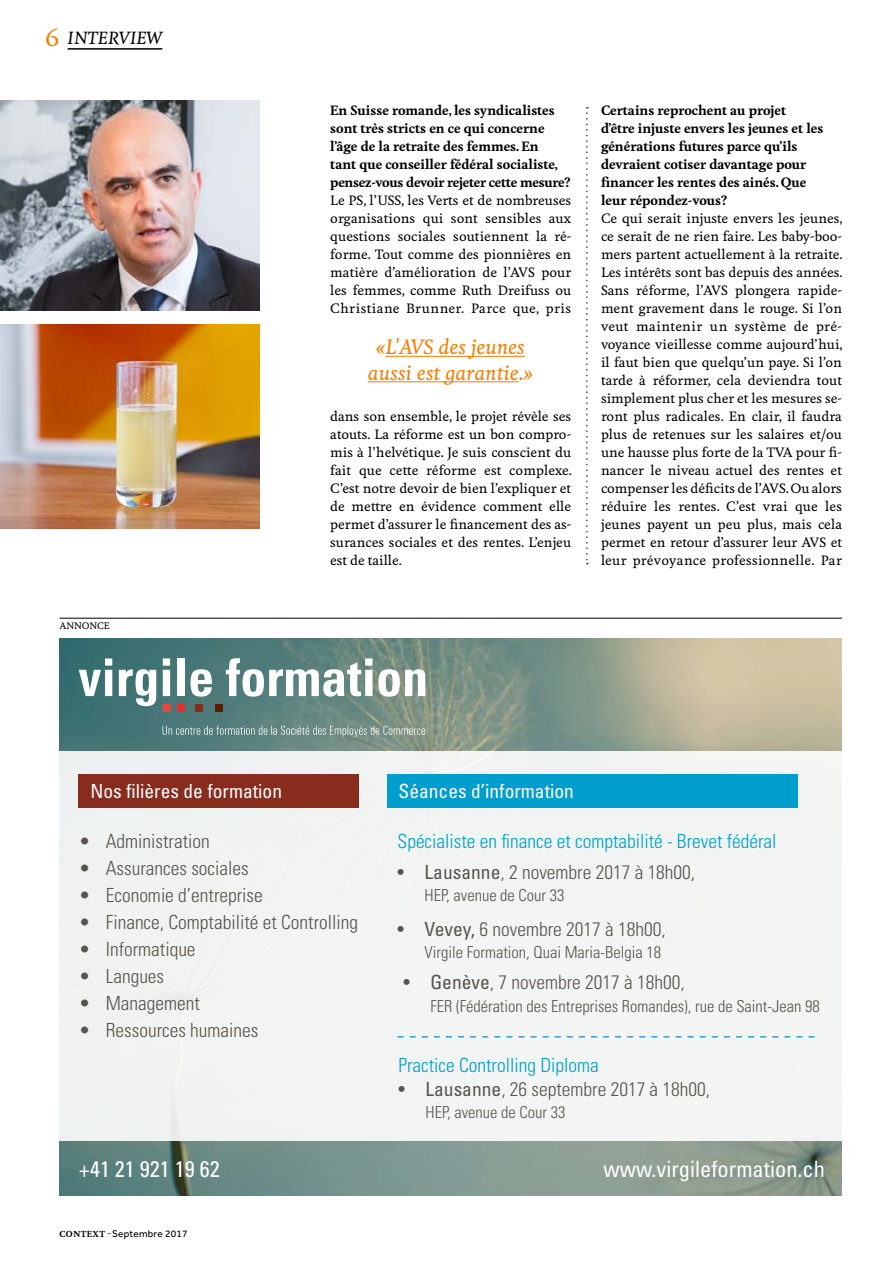
<style>
.page{position:relative;width:893px;height:1263px;background:#fff}
.page>*{position:absolute;margin:0;border:0;box-sizing:border-box;transform-origin:0 0}
.t1{font:condensed 22.5px "Univers LT Std";color:#fff}
.t2{font:300 condensed 19.5px "Univers LT Std";color:#57544b}
.t3{font:300 condensed 19.5px "Univers LT Std";color:#009ecd}
.t4{font:condensed 19.5px "Univers LT Std";color:#fff}
.t5{font:italic 500 19.5px/25.5px "Feijoa";color:#f57c00;text-align:center}
.t6{font:300 condensed 16.5px "Univers LT Std";color:#57544b}
.t7{font:italic 500 16.5px "Feijoa";letter-spacing:.01em;color:#000}
.t8{font:500 12.75px/18px "Feijoa";letter-spacing:.005em;color:#000;text-align:justify}
.t9{font:700 12.75px/18px "Feijoa";color:#000}
.t10{font:10.05px "Effra Std";letter-spacing:.02em;color:#000}
.t11{font:500 9px "Feijoa";color:#000}
.s1{font-style:normal;font-size:22.5px;color:#f57c00}
.s2{font-weight:400}
.s3{font-family:"Feijoa";font-weight:700;font-size:8.25px}
.s4{font-family:"Feijoa";font-weight:500;font-size:9px}
</style>
<div class="page">
<svg style="left:586px;top:107px;width:2px;height:458px"></svg>
<img style="left:0;top:101px;width:260px;height:209px">
<img style="left:0;top:325px;width:260px;height:204px">
<img style="left:60px;top:638px;width:782px;height:557px">
<div style="left:60px;top:751px;width:782px;height:390px;background:#f2f4f3"></div>
<div style="left:79px;top:774px;width:280px;height:34px;background:#882c1e"></div>
<div style="left:387px;top:774px;width:411px;height:34px;background:#009ecd"></div>
<svg style="left:398px;top:1036px;width:416px;height:1px"></svg>
<div style="left:163px;top:704px;width:7px;height:7px;background:#e8483a"></div>
<div style="left:177px;top:704px;width:7px;height:7px;background:#e0302d"></div>
<div style="left:195px;top:704px;width:7px;height:7px;background:#882c1e"></div>
<div style="left:216px;top:704px;width:7px;height:7px;background:#581d00"></div>
<svg style="left:79px;top:658px;width:33px;height:38px"></svg>
<svg style="left:119px;top:669px;width:37px;height:37px"></svg>
<svg style="left:163px;top:658px;width:7px;height:38px"></svg>
<div style="left:177px;top:658px;width:8px;height:38px;background:#fff"></div>
<svg style="left:190px;top:669px;width:22px;height:28px"></svg>
<svg style="left:226px;top:658px;width:199px;height:39px"></svg>
<svg style="left:163px;top:726px;width:262px;height:11px;background:#809b96"></svg>
<hr style="left:386px;top:356px;width:139px;height:1px;background:#f57c00">
<hr style="left:368px;top:381px;width:151px;height:1px;background:#f57c00">
<hr style="left:68px;top:48px;width:94px;height:2px;background:#000">
<hr style="left:60px;top:618px;width:782px;height:1px;background:#000">
<p class="t7" style="left:45px;top:27px;width:119px"><span class="s1">6</span> INTERVIEW</p>
<p class="t11" style="left:60px;top:620px;width:52px">ANNONCE</p>
<p class="t9" style="left:330px;top:101px;width:242px">En Suisse romande, les syndicalistes sont très stricts en ce qui concerne l’âge de la retraite des femmes. En<br>tant que conseiller fédéral socialiste, pensez-vous devoir rejeter cette mesure?</p>
<p class="t8" style="left:330px;top:191px;width:243px">Le PS, l’USS, les Verts et de nombreuses organisations qui sont sensibles aux questions sociales soutiennent la ré&shy;forme. Tout comme des pionnières en matière d’amélioration de l’AVS pour les femmes, comme Ruth Dreifuss ou Christiane Brunner. Parce que, pris</p>
<h2 class="t5" style="left:368px;top:335px;width:166px">«L'AVS des jeunes aussi est garantie.»</h2>
<p class="t8" style="left:330px;top:407px;width:243px">dans son ensemble, le projet révèle ses atouts. La réforme est un bon compro&shy;mis à l’helvétique. Je suis conscient du fait que cette réforme est complexe.<br>C’est notre devoir de bien l’expliquer et de mettre en évidence comment elle permet d’assurer le financement des as&shy;surances sociales et des rentes. L’enjeu est de taille.</p>
<p class="t9" style="left:601px;top:101px;width:224px">Certains reprochent au projet<br>d’être injuste envers les jeunes et les générations futures parce qu’ils devraient cotiser davantage pour financer les rentes des ainés. Que leur répondez-vous?</p>
<p class="t8" style="left:601px;top:209px;width:243px">Ce qui serait injuste envers les jeunes, ce serait de ne rien faire. Les baby-boo&shy;mers partent actuellement à la retraite.<br>Les intérêts sont bas depuis des années.<br>Sans réforme, l’AVS plongera rapide&shy;ment gravement dans le rouge. Si l’on veut maintenir un système de pré&shy;voyance vieillesse comme aujourd’hui, il faut bien que quelqu’un paye. Si l’on tarde à réformer, cela deviendra tout simplement plus cher et les mesures se&shy;ront plus radicales. En clair, il faudra plus de retenues sur les salaires et/ou une hausse plus forte de la TVA pour fi&shy;nancer le niveau actuel des rentes et compenser les déficits de l’AVS. Ou alors réduire les rentes. C’est vrai que les jeunes payent un peu plus, mais cela permet en retour d’assurer leur AVS et leur prévoyance professionnelle. Par</p>
<h2 class="t4" style="left:90px;top:778px;width:193px">Nos filières de formation</h2>
<h2 class="t4" style="left:398px;top:778px;width:177px">Séances d’information</h2>
<h2 class="t2" style="left:79px;top:829px;width:132px">• Administration</h2>
<h2 class="t3" style="left:398px;top:829px;width:380px">Spécialiste en finance et comptabilité - Brevet fédéral</h2>
<h2 class="t2" style="left:79px;top:856px;width:171px">• Assurances sociales</h2>
<h2 class="t2" style="left:79px;top:883px;width:186px">• Economie d’entreprise</h2>
<h2 class="t2" style="left:79px;top:910px;width:281px">• Finance, Comptabilité et Controlling</h2>
<h2 class="t2" style="left:79px;top:937px;width:118px">• Informatique</h2>
<h2 class="t2" style="left:79px;top:964px;width:87px">• Langues</h2>
<h2 class="t2" style="left:79px;top:991px;width:123px">• Management</h2>
<h2 class="t2" style="left:79px;top:1018px;width:181px">• Ressources humaines</h2>
<h2 class="t2" style="left:398px;top:860px;width:299px"><span class="s2">• Lausanne</span>, 2 novembre 2017 à 18h00,</h2>
<p class="t6" style="left:425px;top:885px;width:141px">HEP, avenue de Cour 33</p>
<h2 class="t2" style="left:398px;top:917px;width:270px"><span class="s2">• Vevey,</span> 6 novembre 2017 à 18h00,</h2>
<p class="t6" style="left:425px;top:942px;width:238px">Virgile Formation, Quai Maria-Belgia 18</p>
<h2 class="t2" style="left:403px;top:971px;width:283px"><span class="s2">• Genève</span>, 7 novembre 2017 à 18h00,</h2>
<p class="t6" style="left:430px;top:996px;width:391px">FER (Fédération des Entreprises Romandes), rue de Saint-Jean 98</p>
<h2 class="t3" style="left:398px;top:1054px;width:202px">Practice Controlling Diploma</h2>
<h2 class="t2" style="left:398px;top:1077px;width:313px"><span class="s2">• Lausanne</span>, 26 septembre 2017 à 18h00,</h2>
<p class="t6" style="left:425px;top:1102px;width:141px">HEP, avenue de Cour 33</p>
<h1 class="t1" style="left:79px;top:1154px;width:143px">+41 21 921 19 62</h1>
<h1 class="t1" style="left:603px;top:1154px;width:223px">www.virgileformation.ch</h1>
<p class="t10" style="left:60px;top:1227px;width:130px"><span class="s3">CONTEXT</span> <span class="s4">–</span> Septembre 2017</p>
</div>
